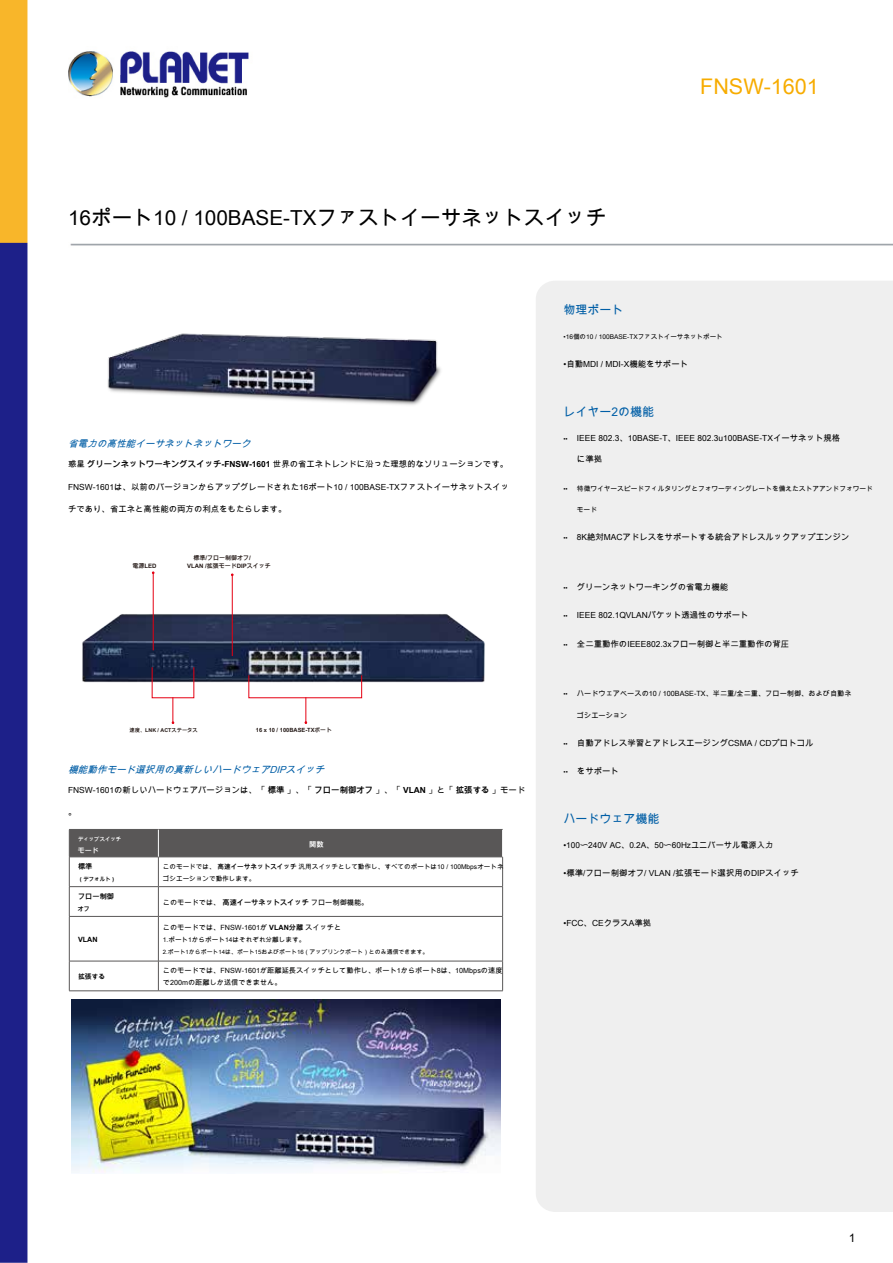
<style>
.page{position:relative;width:893px;height:1263px;background:#fff}
.page>*{position:absolute;margin:0;border:0;box-sizing:border-box;transform-origin:0 0}
.t1{font:21.6px "Arial Unicode MS";color:#f7ac00}
.t2{font:20.7px "Arial Unicode MS";color:#000}
.t3{font:12px "Arial Unicode MS";color:#005ea6}
.t4{font:12px "Arial Unicode MS";color:#000}
.t5{font:italic 9.6px "Arial Unicode MS";color:#005ea6}
.t6{font:8.4px "Arial Unicode MS";color:#000}
.t7{font:8.25px "Arial Unicode MS";color:#000}
.t8{font:7.2px/12px "Arial Unicode MS";color:#000}
.t9{font:700 7.2px "Arial Unicode MS";color:#000}
.t10{font:700 7.2px "Arial Unicode MS";color:#fff}
.t11{font:700 7.05px "Arial Unicode MS";color:#fff}
.t12{font:6.75px "Arial Unicode MS";color:#000}
.t13{font:700 6.75px "Arial Unicode MS";color:#000}
.t14{font:6.6px/12px "Arial Unicode MS";color:#000}
.t15{font:6.3px "Arial Unicode MS";color:#000}
.t16{font:6px "Arial Unicode MS";color:#000}
.t17{font:700 6px "Arial Unicode MS";color:#231815}
.t18{font:700 6px "Arial Unicode MS";color:#000}
.t19{font:700 5.7px "Arial Unicode MS";color:#231815}
.t20{font:700 5.4px "Arial Unicode MS";color:#fff}
.t21{font:700 5.4px "Arial Unicode MS";color:#000}
.t22{font:700 5.25px "Arial Unicode MS";color:#231815}
.s1{font-weight:700}
.s2{font-size:6.3px}
</style>
<div class="page">
<img style="left:0;top:0;width:893px;height:1263px">
<div style="left:536px;top:281px;width:357px;height:931px;background:#efefef"></div>
<img style="left:100px;top:290px;width:349px;height:147px">
<img style="left:71px;top:999px;width:430px;height:174px">
<hr style="left:69px;top:916px;width:89px;height:1px;background:#595757">
<hr style="left:69px;top:917px;width:1px;height:44px;background:#595757">
<hr style="left:158px;top:916px;width:345px;height:1px;background:#595757">
<hr style="left:158px;top:917px;width:1px;height:44px;background:#595757">
<hr style="left:502px;top:917px;width:1px;height:44px;background:#595757">
<hr style="left:69px;top:961px;width:89px;height:1px;background:#595757">
<svg style="left:69px;top:961px;width:1px;height:29px"></svg>
<hr style="left:158px;top:961px;width:345px;height:1px;background:#595757">
<svg style="left:158px;top:961px;width:1px;height:29px"></svg>
<svg style="left:502px;top:961px;width:1px;height:29px"></svg>
<hr style="left:69px;top:990px;width:89px;height:1px;background:#595757">
<hr style="left:158px;top:990px;width:345px;height:1px;background:#595757">
<svg style="left:69px;top:829px;width:434px;height:87px"></svg>
<img style="left:68px;top:589px;width:436px;height:115px">
<svg style="left:305px;top:698px;width:2px;height:26px"></svg>
<svg style="left:172px;top:698px;width:2px;height:26px"></svg>
<hr style="left:153px;top:574px;width:1px;height:76px;background:#e50012">
<hr style="left:232px;top:576px;width:1px;height:79px;background:#e50012">
<h2 class="t2" style="left:68px;top:203px;width:540px">16ポート10 / 100BASE-TXファストイーサネットスイッチ</h2>
<h1 class="t1" style="left:700px;top:71px;width:120px">FNSW-1601</h1>
<p class="t5" style="left:68px;top:437px;width:188px">省電力の高性能イーサネットネットワーク</p>
<p class="t6" style="left:68px;top:458px;width:442px">惑星 <span class="s1">グリーンネットワーキングスイッチ-FNSW-1601</span> 世界の省エネトレンドに沿った理想的なソリューションです。</p>
<p class="t6" style="left:68px;top:481px;width:443px">FNSW-1601は、以前のバージョンからアップグレードされた16ポート10 / 100BASE-TXファストイーサネットスイッ</p>
<p class="t6" style="left:68px;top:503px;width:220px">チであり、省エネと高性能の両方の利点をもたらします。</p>
<p class="t17" style="left:193px;top:554px;width:59px">標準/フロー制御オフ/</p>
<p class="t17" style="left:132px;top:562px;width:25px">電源LED</p>
<p class="t17" style="left:187px;top:562px;width:85px">VLAN /拡張モードDIPスイッチ</p>
<h3 class="t3" style="left:563px;top:301px;width:61px">物理ポート</h3>
<p class="t14" style="left:563px;top:330px;width:161px">•16個の10 / 100BASE-TXファストイーサネットポート</p>
<p class="t6" style="left:563px;top:358px;width:126px">•自動MDI / MDI-X機能をサポート</p>
<h3 class="t3" style="left:563px;top:403px;width:92px">レイヤー2の機能</h3>
<p class="t6" style="left:563px;top:432px;width:278px"><span class="s2">••</span> IEEE 802.3、10BASE-T、IEEE 802.3u100BASE-TXイーサネット規格</p>
<p class="t6" style="left:577px;top:453px;width:27px">に準拠</p>
<p class="t12" style="left:577px;top:483px;width:298px">特徴ワイヤースピードフィルタリングとフォワーディングレートを備えたストアアンドフォワード</p>
<p class="t12" style="left:577px;top:505px;width:22px">モード</p>
<p class="t6" style="left:577px;top:531px;width:274px">8K絶対MACアドレスをサポートする統合アドレスルックアップエンジン</p>
<p class="t15" style="left:563px;top:484px;width:6px">••</p>
<p class="t15" style="left:563px;top:534px;width:6px">••</p>
<p class="t15" style="left:563px;top:583px;width:6px">••</p>
<p class="t15" style="left:563px;top:612px;width:6px">••</p>
<p class="t15" style="left:563px;top:640px;width:6px">••</p>
<p class="t6" style="left:577px;top:581px;width:153px">グリーンネットワーキングの省電力機能</p>
<p class="t6" style="left:577px;top:609px;width:173px">IEEE 802.1QVLANパケット透過性のサポート</p>
<p class="t6" style="left:577px;top:637px;width:214px">全二重動作のIEEE802.3xフロー制御と半二重動作の背圧</p>
<p class="t8" style="left:577px;top:687px;width:276px">ハードウェアベースの10 / 100BASE-TX、半二重/全二重、フロー制御、および自動ネ</p>
<p class="t8" style="left:577px;top:709px;width:52px">ゴシエーション</p>
<p class="t6" style="left:577px;top:737px;width:238px">自動アドレス学習とアドレスエージングCSMA / CDプロトコル</p>
<p class="t6" style="left:577px;top:765px;width:43px">をサポート</p>
<p class="t15" style="left:563px;top:690px;width:6px">••</p>
<p class="t22" style="left:129px;top:727px;width:70px">速度、LNK / ACTステータス</p>
<p class="t19" style="left:256px;top:726px;width:77px">16 x 10 / 100BASE-TXポート</p>
<p class="t5" style="left:68px;top:762px;width:261px">機能動作モード選択用の真新しいハードウェアDIPスイッチ</p>
<p class="t6" style="left:68px;top:784px;width:459px">FNSW-1601の新しいハードウェアバージョンは、「 <span class="s1">標準</span> 」、「 <span class="s1">フロー制御オフ</span> 」、「 <span class="s1">VLAN</span> 」と「 <span class="s1">拡張する</span> 」モード</p>
<p class="t6" style="left:68px;top:806px;width:10px">。</p>
<h3 class="t3" style="left:563px;top:810px;width:97px">ハードウェア機能</h3>
<p class="t20" style="left:78px;top:835px;width:45px">ディップスイッチ</p>
<p class="t11" style="left:78px;top:845px;width:23px">モード</p>
<p class="t9" style="left:78px;top:861px;width:16px">標準</p>
<p class="t21" style="left:78px;top:875px;width:39px">（デフォルト）</p>
<p class="t9" style="left:78px;top:891px;width:37px">フロー制御</p>
<p class="t18" style="left:78px;top:905px;width:13px">オフ</p>
<p class="t15" style="left:563px;top:739px;width:6px">••</p>
<p class="t15" style="left:563px;top:768px;width:6px">••</p>
<p class="t10" style="left:309px;top:839px;width:16px">関数</p>
<p class="t14" style="left:163px;top:861px;width:342px">このモードでは、 <span class="s1">高速イーサネットスイッチ</span> 汎用スイッチとして動作し、すべてのポートは10 / 100Mbpsオートネゴシエーションで動作します。</p>
<p class="t8" style="left:163px;top:896px;width:207px">このモードでは、 <span class="s1">高速イーサネットスイッチ</span> フロー制御機能。</p>
<p class="t8" style="left:163px;top:921px;width:180px">このモードでは、FNSW-1601が <span class="s1">VLAN分離</span> スイッチと</p>
<p class="t14" style="left:163px;top:933px;width:144px">1.ポート1からポート14はそれぞれ分離します。</p>
<p class="t16" style="left:163px;top:948px;width:267px">2.ポート1からポート14は、ポート15およびポート16（アップリンクポート）とのみ通信できます。</p>
<p class="t8" style="left:163px;top:964px;width:341px">このモードでは、FNSW-1601が距離延長スイッチとして動作し、ポート1からポート8は、10Mbpsの速度で200mの距離しか送信できません。</p>
<p class="t7" style="left:563px;top:839px;width:211px">•100〜240V AC、0.2A、50〜60Hzユニバーサル電源入力</p>
<p class="t6" style="left:563px;top:867px;width:237px">•標準/フロー制御オフ/ VLAN /拡張モード選択用のDIPスイッチ</p>
<p class="t6" style="left:563px;top:917px;width:89px">•FCC、CEクラスA準拠</p>
<p class="t9" style="left:78px;top:934px;width:21px">VLAN</p>
<p class="t13" style="left:78px;top:972px;width:29px">拡張する</p>
<h3 class="t4" style="left:849px;top:1229px;width:8px">1</h3>
</div>
